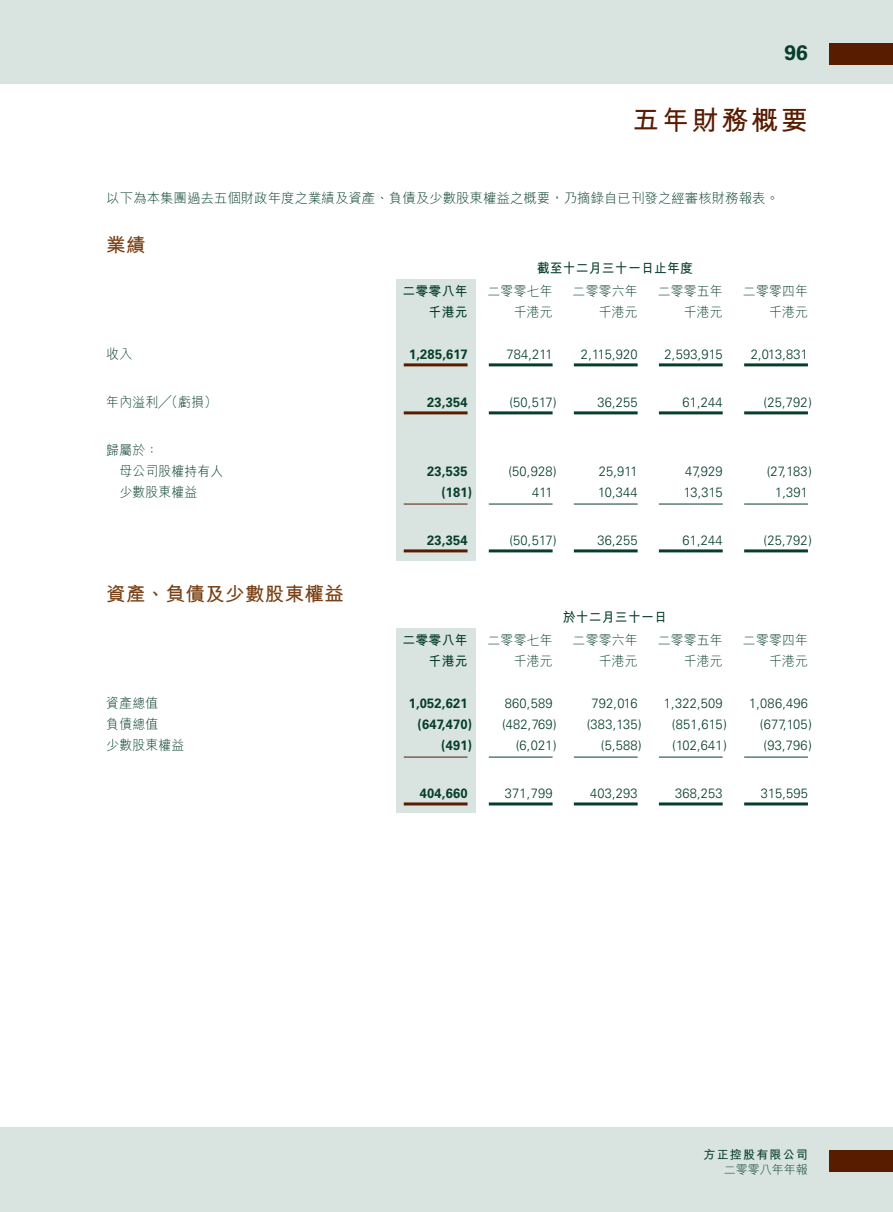
<style>
.page{position:relative;width:893px;height:1212px;background:#d9e4e0}
.page>*{position:absolute;margin:0;border:0;box-sizing:border-box;transform-origin:0 0}
.t1{font:700 27px "M Hei HK";letter-spacing:.1em;color:#581c00}
.t2{font:700 21px "Univers LT Std";color:#073e2b}
.t3{font:700 19.5px "M Hei HK";letter-spacing:.015em;color:#784014}
.t4{font:300 13.5px "Univers LT Std";letter-spacing:.015em;color:#073e2b;scale:.95 1}
.t5{font:300 13.5px/21px "M Hei HK";letter-spacing:.015em;color:#073e2b;scale:.95 1}
.t6{font:700 13.5px "Univers LT Std";letter-spacing:.015em;color:#073e2b;scale:.95 1}
.t7{font:300 13.5px "M Hei HK";letter-spacing:-.005em;color:#073e2b}
.t8{font:700 13.5px "M Hei HK";letter-spacing:.015em;color:#073e2b;scale:.95 1}
.t9{font:700 12px/15px "M Hei HK";letter-spacing:.1em;color:#073e2b;text-align:right}
.s1{font-weight:300}
</style>
<div class="page">
<div style="left:0;top:85px;width:893px;height:1042px;background:#fff"></div>
<div style="left:829px;top:44px;width:64px;height:21px;background:#581c00"></div>
<div style="left:829px;top:1150px;width:64px;height:21px;background:#581c00"></div>
<div style="left:396px;top:279px;width:80px;height:282px;background:#d9e4e0"></div>
<hr style="left:404px;top:363px;width:64px;height:3px;background:#581c00">
<hr style="left:489px;top:363px;width:64px;height:3px;background:#073e2b">
<hr style="left:574px;top:363px;width:64px;height:3px;background:#073e2b">
<hr style="left:659px;top:363px;width:64px;height:3px;background:#073e2b">
<hr style="left:744px;top:363px;width:64px;height:3px;background:#073e2b">
<hr style="left:404px;top:411px;width:64px;height:3px;background:#581c00">
<hr style="left:489px;top:411px;width:64px;height:3px;background:#073e2b">
<hr style="left:574px;top:411px;width:64px;height:3px;background:#073e2b">
<hr style="left:659px;top:411px;width:64px;height:3px;background:#073e2b">
<hr style="left:744px;top:411px;width:64px;height:3px;background:#073e2b">
<hr style="left:404px;top:504px;width:64px;height:1px;background:#581c00">
<hr style="left:489px;top:504px;width:64px;height:1px;background:#073e2b">
<hr style="left:574px;top:504px;width:64px;height:1px;background:#073e2b">
<hr style="left:659px;top:504px;width:64px;height:1px;background:#073e2b">
<hr style="left:744px;top:504px;width:64px;height:1px;background:#073e2b">
<hr style="left:404px;top:549px;width:64px;height:3px;background:#581c00">
<hr style="left:489px;top:549px;width:64px;height:3px;background:#073e2b">
<hr style="left:574px;top:549px;width:64px;height:3px;background:#073e2b">
<hr style="left:659px;top:549px;width:64px;height:3px;background:#073e2b">
<hr style="left:744px;top:549px;width:64px;height:3px;background:#073e2b">
<div style="left:396px;top:628px;width:80px;height:185px;background:#d9e4e0"></div>
<hr style="left:404px;top:757px;width:64px;height:1px;background:#581c00">
<hr style="left:489px;top:757px;width:64px;height:1px;background:#073e2b">
<hr style="left:574px;top:757px;width:64px;height:1px;background:#073e2b">
<hr style="left:659px;top:757px;width:64px;height:1px;background:#073e2b">
<hr style="left:744px;top:757px;width:64px;height:1px;background:#073e2b">
<hr style="left:404px;top:802px;width:64px;height:3px;background:#581c00">
<hr style="left:489px;top:802px;width:64px;height:3px;background:#073e2b">
<hr style="left:574px;top:802px;width:64px;height:3px;background:#073e2b">
<hr style="left:659px;top:802px;width:64px;height:3px;background:#073e2b">
<hr style="left:744px;top:802px;width:64px;height:3px;background:#073e2b">
<p class="t2" style="left:785px;top:40px;width:25px">96</p>
<p class="t1" style="left:632px;top:101px;width:177px">五年財務概要</p>
<p class="t7" style="left:106px;top:189px;width:674px">以下為本集團過去五個財政年度之業績及資產、負債及少數股東權益之概要，乃摘錄自已刊發之經審核財務報表。</p>
<p class="t3" style="left:106px;top:231px;width:41px">業績</p>
<p class="t8" style="left:537px;top:259px;width:166px">截至十二月三十一日止年度</p>
<p class="t8" style="left:403px;top:281px;width:70px">二零零八年</p>
<p class="t5" style="left:488px;top:280px;width:70px">二零零七年</p>
<p class="t5" style="left:573px;top:280px;width:70px">二零零六年</p>
<p class="t5" style="left:658px;top:280px;width:70px">二零零五年</p>
<p class="t5" style="left:743px;top:280px;width:70px">二零零四年</p>
<p class="t8" style="left:429px;top:302px;width:42px">千港元</p>
<p class="t5" style="left:514px;top:301px;width:42px">千港元</p>
<p class="t5" style="left:599px;top:301px;width:42px">千港元</p>
<p class="t5" style="left:684px;top:301px;width:42px">千港元</p>
<p class="t5" style="left:769px;top:301px;width:42px">千港元</p>
<p class="t5" style="left:106px;top:343px;width:29px">收入</p>
<p class="t6" style="left:409px;top:346px;width:63px">1,285,617</p>
<p class="t4" style="left:506px;top:346px;width:50px">784,211</p>
<p class="t4" style="left:581px;top:346px;width:61px">2,115,920</p>
<p class="t4" style="left:665px;top:346px;width:63px">2,593,915</p>
<p class="t4" style="left:751px;top:346px;width:62px">2,013,831</p>
<p class="t5" style="left:106px;top:391px;width:118px">年內溢利╱（虧損）</p>
<p class="t6" style="left:427px;top:394px;width:44px">23,354</p>
<p class="t4" style="left:509px;top:394px;width:51px">(50,517)</p>
<p class="t4" style="left:597px;top:394px;width:44px">36,255</p>
<p class="t4" style="left:682px;top:394px;width:44px">61,244</p>
<p class="t4" style="left:764px;top:394px;width:53px">(25,792)</p>
<p class="t5" style="left:119px;top:439px;width:111px;text-indent:-13px">歸屬於：<br>母公司股權持有人</p>
<p class="t6" style="left:427px;top:463px;width:44px">23,535</p>
<p class="t4" style="left:508px;top:463px;width:52px">(50,928)</p>
<p class="t4" style="left:599px;top:463px;width:42px">25,911</p>
<p class="t4" style="left:685px;top:463px;width:41px">47,929</p>
<p class="t4" style="left:767px;top:463px;width:49px">(27,183)</p>
<p class="t5" style="left:119px;top:481px;width:84px">少數股東權益</p>
<p class="t6" style="left:441px;top:484px;width:34px">(181 )</p>
<p class="t4" style="left:532px;top:484px;width:23px">411</p>
<p class="t4" style="left:598px;top:484px;width:43px">10,344</p>
<p class="t4" style="left:684px;top:484px;width:43px">13,315</p>
<p class="t4" style="left:775px;top:484px;width:36px">1,391</p>
<p class="t6" style="left:427px;top:532px;width:44px">23,354</p>
<p class="t4" style="left:509px;top:532px;width:51px">(50,517)</p>
<p class="t4" style="left:597px;top:532px;width:44px">36,255</p>
<p class="t4" style="left:682px;top:532px;width:44px">61,244</p>
<p class="t4" style="left:764px;top:532px;width:53px">(25,792)</p>
<p class="t3" style="left:106px;top:580px;width:239px">資產、負債及少數股東權益</p>
<p class="t8" style="left:563px;top:608px;width:111px">於十二月三十一日</p>
<p class="t8" style="left:403px;top:630px;width:70px">二零零八年</p>
<p class="t5" style="left:488px;top:629px;width:70px">二零零七年</p>
<p class="t5" style="left:573px;top:629px;width:70px">二零零六年</p>
<p class="t5" style="left:658px;top:629px;width:70px">二零零五年</p>
<p class="t5" style="left:743px;top:629px;width:70px">二零零四年</p>
<p class="t8" style="left:429px;top:651px;width:42px">千港元</p>
<p class="t5" style="left:514px;top:650px;width:42px">千港元</p>
<p class="t5" style="left:599px;top:650px;width:42px">千港元</p>
<p class="t5" style="left:684px;top:650px;width:42px">千港元</p>
<p class="t5" style="left:769px;top:650px;width:42px">千港元</p>
<p class="t5" style="left:106px;top:692px;width:56px">資產總值</p>
<p class="t6" style="left:409px;top:695px;width:63px">1,052,621</p>
<p class="t4" style="left:505px;top:695px;width:52px">860,589</p>
<p class="t4" style="left:592px;top:695px;width:50px">792,016</p>
<p class="t4" style="left:664px;top:695px;width:63px">1,322,509</p>
<p class="t4" style="left:749px;top:695px;width:63px">1,086,496</p>
<p class="t5" style="left:106px;top:713px;width:56px">負債總值</p>
<p class="t6" style="left:418px;top:716px;width:59px">(647,470 )</p>
<p class="t4" style="left:502px;top:716px;width:59px">(482,769)</p>
<p class="t4" style="left:587px;top:716px;width:59px">(383,135)</p>
<p class="t4" style="left:672px;top:716px;width:59px">(851,615)</p>
<p class="t4" style="left:760px;top:716px;width:56px">(677,105)</p>
<p class="t5" style="left:106px;top:734px;width:84px">少數股東權益</p>
<p class="t6" style="left:441px;top:737px;width:34px">(491 )</p>
<p class="t4" style="left:516px;top:737px;width:45px">(6,021)</p>
<p class="t4" style="left:601px;top:737px;width:45px">(5,588)</p>
<p class="t4" style="left:672px;top:737px;width:59px">(102,641)</p>
<p class="t4" style="left:764px;top:737px;width:53px">(93,796)</p>
<p class="t6" style="left:420px;top:785px;width:52px">404,660</p>
<p class="t4" style="left:505px;top:785px;width:52px">371,799</p>
<p class="t4" style="left:590px;top:785px;width:52px">403,293</p>
<p class="t4" style="left:675px;top:785px;width:52px">368,253</p>
<p class="t4" style="left:761px;top:785px;width:51px">315,595</p>
<p class="t9" style="left:703px;top:1146px;width:106px">方正控股有限公司<span class="s1">二零零八年年報</span></p>
</div>
